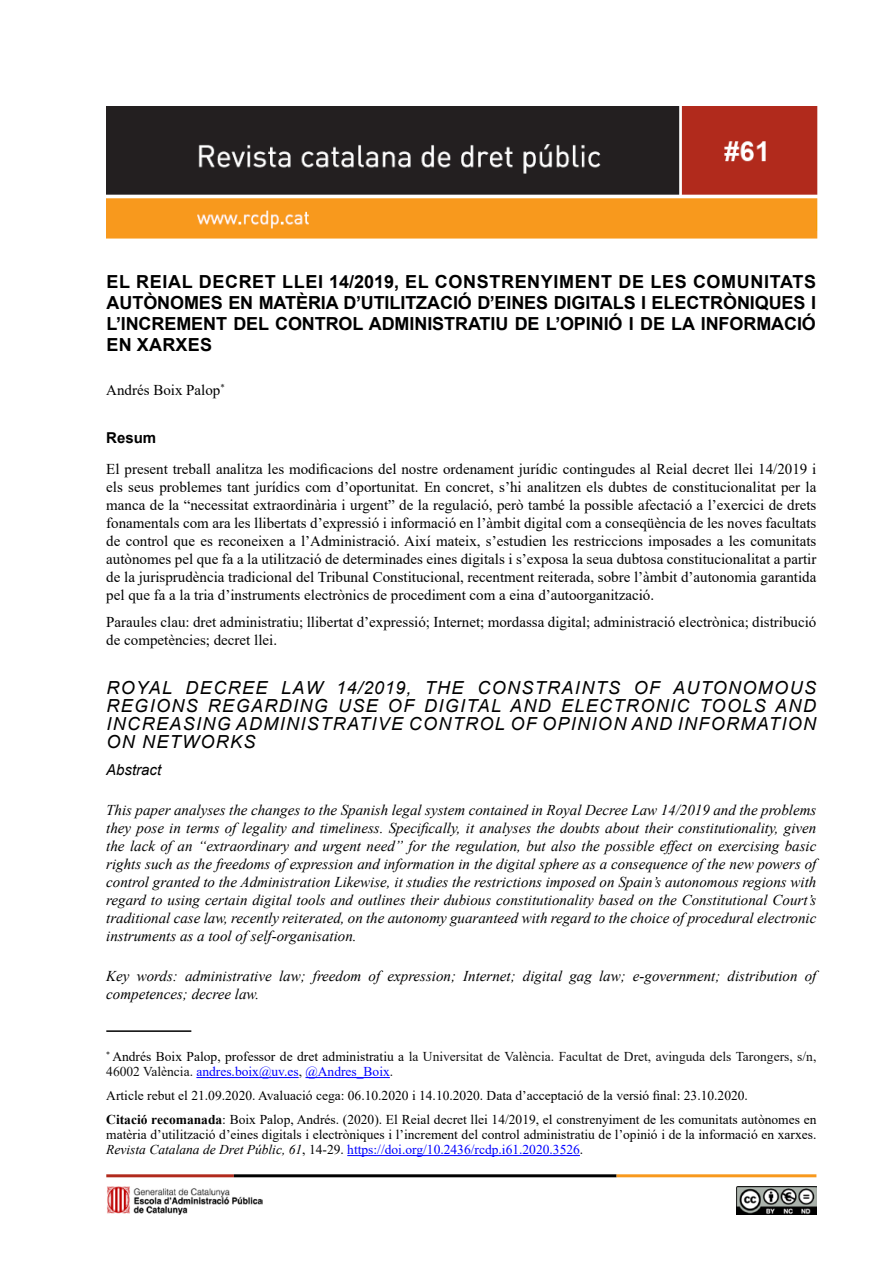
<style>
.page{position:relative;width:893px;height:1263px;background:#fff}
.page>*{position:absolute;margin:0;border:0;box-sizing:border-box;transform-origin:0 0}
.Títol_article{font:700 18px/21px "Arial";letter-spacing:-.005em;color:#000;text-align:justify}
.Títol_article_2a_lle{font:italic 18px/18px "Arial";letter-spacing:.075em;color:#000;text-align:justify}
.abstract_resum_2a_ll{font:italic 15px/18px "Times New Roman";color:#000;text-align:justify}
.cos_resum_original{font:15px/18px "Times New Roman";color:#000;text-align:justify}
.paraules_clau{font:15px/18px "Times New Roman";color:#000}
.nom_de_l_autor{font:15px "Times New Roman";color:#000}
.abstract_resum_2a_ll-2{font:italic 15px "Arial";color:#000}
.resum{font:700 15px "Arial";color:#000}
.nota_a_peu_de_pàgina{font:13.5px/15px "Times New Roman";color:#000;text-align:justify}
.nota_a_peu_de_pàgina-2{font:13.5px/15px "Times New Roman";color:#111}
.s1{color:#000}
.s2{color:#00f}
.s3{font-weight:700}
.s4{font-style:italic}
</style>
<div class="page">
<img style="left:737px;top:1187px;width:79px;height:27px">
<img style="left:107px;top:1187px;width:156px;height:28px">
<img style="left:106px;top:106px;width:711px;height:133px">
<hr style="left:106px;top:1174px;width:128px;height:3px;background:#b12a1c">
<hr style="left:234px;top:1174px;width:383px;height:3px;background:#000">
<hr style="left:617px;top:1174px;width:199px;height:3px;background:#f8991d">
<hr style="left:106px;top:1030px;width:85px;height:2px;background:#000">
<hr style="left:196px;top:1077px;width:103px;height:1px;background:#00f">
<hr style="left:305px;top:1077px;width:85px;height:1px;background:#00f">
<hr style="left:347px;top:1155px;width:233px;height:1px;background:#00f">
<p class="Títol_article" style="left:107px;top:272px;width:711px">EL REIAL DECRET LLEI 14/2019, EL CONSTRENYIMENT DE LES COMUNITATS AUTÒNOMES EN MATÈRIA D’UTILITZACIÓ D’EINES DIGITALS I ELECTRÒNIQUES I L’INCREMENT DEL CONTROL ADMINISTRATIU DE L’OPINIÓ I DE LA INFORMACIÓ EN XARXES</p>
<p class="nom_de_l_autor" style="left:106px;top:379px;width:120px">Andrés Boix Palop<sup>*</sup></p>
<p class="resum" style="left:106px;top:427px;width:52px">Resum</p>
<p class="cos_resum_original" style="left:106px;top:460px;width:712px">El present treball analitza les modificacions del nostre ordenament jurídic contingudes al Reial decret llei 14/2019 i els seus problemes tant jurídics com d’oportunitat. En concret, s’hi analitzen els dubtes de constitucionalitat per la manca de la “necessitat extraordinària i urgent” de la regulació, però també la possible afectació a l’exercici de drets fonamentals com ara les llibertats d’expressió i informació en l’àmbit digital com a conseqüència de les noves facultats de control que es reconeixen a l’Administració. Així mateix, s’estudien les restriccions imposades a les comunitats autònomes pel que fa a la utilització de determinades eines digitals i s’exposa la seua dubtosa constitucionalitat a partir de la jurisprudència tradicional del Tribunal Constitucional, recentment reiterada, sobre l’àmbit d’autonomia garantida pel que fa a la tria d’instruments electrònics de procediment com a eina d’autoorganització.</p>
<p class="paraules_clau" style="left:106px;top:613px;width:712px">Paraules clau: dret administratiu; llibertat d’expressió; Internet; mordassa digital; administració electrònica; distribució de competències; decret llei.</p>
<p class="Títol_article_2a_lle" style="left:107px;top:679px;width:711px">ROYAL DECREE LAW 14/2019, THE CONSTRAINTS OF AUTONOMOUS REGIONS REGARDING USE OF DIGITAL AND ELECTRONIC TOOLS AND INCREASING ADMINISTRATIVE CONTROL OF OPINION AND INFORMATION ON NETWORKS</p>
<p class="abstract_resum_2a_ll-2" style="left:106px;top:759px;width:57px">Abstract</p>
<p class="abstract_resum_2a_ll" style="left:106px;top:800px;width:712px">This paper analyses the changes to the Spanish legal system contained in Royal Decree Law 14/2019 and the problems they pose in terms of legality and timeliness. Specifically, it analyses the doubts about their constitutionality, given the lack of an “extraordinary and urgent need” for the regulation, but also the possible effect on exercising basic rights such as the freedoms of expression and information in the digital sphere as a consequence of the new powers of control granted to the Administration Likewise, it studies the restrictions imposed on Spain’s autonomous regions with regard to using certain digital tools and outlines their dubious constitutionality based on the Constitutional Court’s traditional case law, recently reiterated, on the autonomy guaranteed with regard to the choice of procedural electronic instruments as a tool of self-organisation.</p>
<p class="abstract_resum_2a_ll" style="left:106px;top:966px;width:712px">Key words: administrative law; freedom of expression; Internet; digital gag law; e-government; distribution of competences; decree law.</p>
<p class="nota_a_peu_de_pàgina-2" style="left:106px;top:1049px;width:712px"><sup>*</sup> <span class="s1">Andrés Boix Palop, professor de dret administratiu a</span> la Universitat de València. Facultat de Dret, avinguda dels Tarongers, s/n,<br>46002 València. <span class="s2">andres.boix@uv.es</span>, <span class="s2">@Andres_Boix</span>.</p>
<p class="nota_a_peu_de_pàgina" style="left:106px;top:1088px;width:643px">Article rebut el 21.09.2020. Avaluació cega: 06.10.2020 i 14.10.2020. Data d’acceptació de la versió final: 23.10.2020.</p>
<p class="nota_a_peu_de_pàgina" style="left:106px;top:1112px;width:712px"><span class="s3">Citació recomanada</span>: Boix Palop, Andrés. (2020). El Reial decret llei 14/2019, el constrenyiment de les comunitats autònomes en matèria d’utilització d’eines digitals i electròniques i l’increment del control administratiu de l’opinió i de la informació en xarxes.<br><span class="s4">Revista Catalana de Dret Públic, 61</span>, 14-29. <span class="s2">https://doi.org/10.2436/rcdp.i61.2020.3526</span>.</p>
</div>
